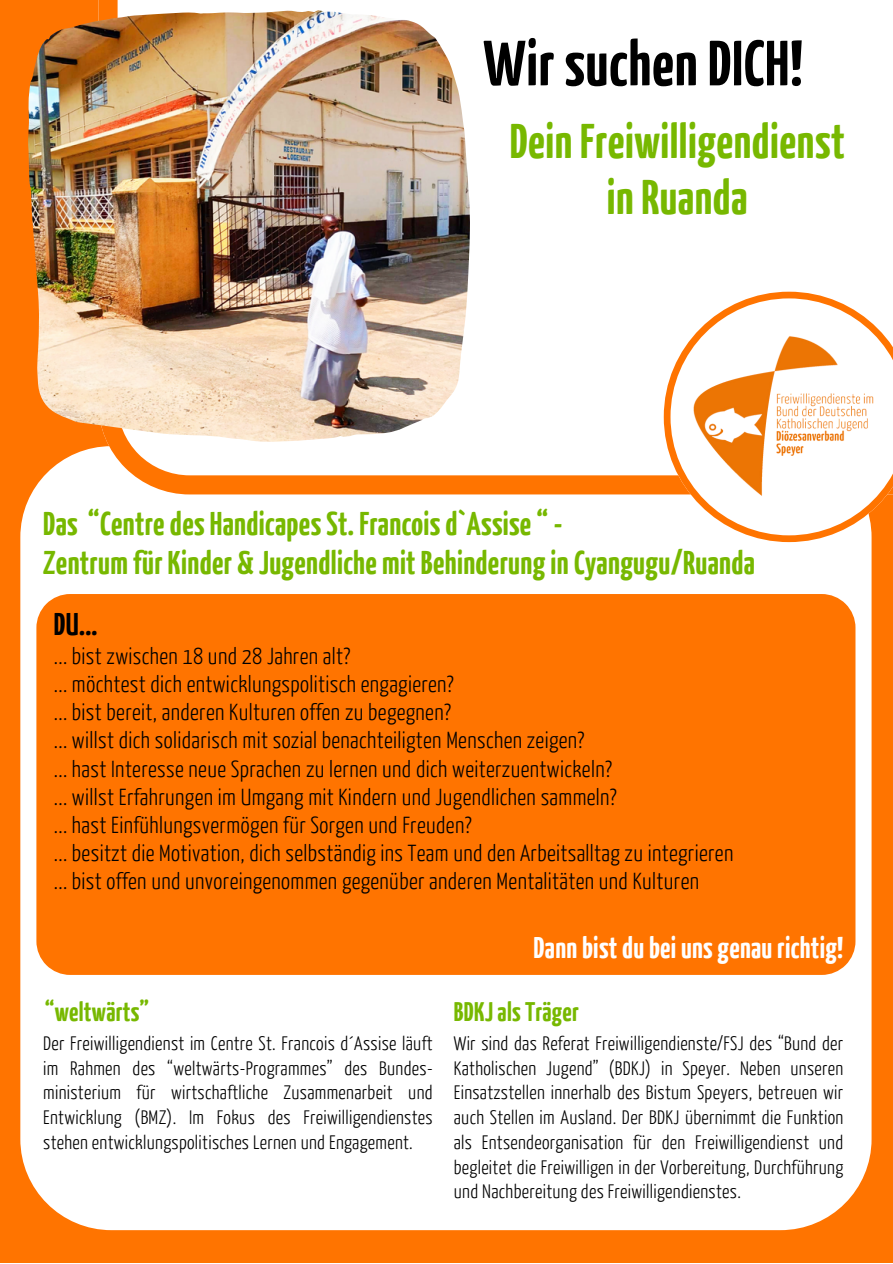
<style>
.page{position:relative;width:893px;height:1264px;background:#fff}
.page>*{position:absolute;margin:0;border:0;box-sizing:border-box;transform-origin:0 0}
.t1{font:700 63.75px "BDKJ";color:#000}
.t2{font:700 48.75px "BDKJ";color:#77b800}
.t3{font:700 33px "BDKJ";color:#77b800}
.t4{font:700 31.5px "BDKJ";color:#000}
.t5{font:700 30px "BDKJ";color:#fff}
.t6{font:700 27px "BDKJ";color:#77b800}
.t7{font:300 23.25px "BDKJ";color:#000}
.t8{font:300 19.5px/24.8px "BDKJ";color:#000;text-align:justify}
</style>
<div class="page">
<div style="left:0;top:0;width:892px;height:1262px;background:#ff7400"></div>
<div style="left:20px;top:446px;width:851px;height:784px;background:#fff;border-radius:91px"></div>
<div style="left:98px;top:0;width:794px;height:494px;background:#fff"></div>
<img style="left:28px;top:10px;width:441px;height:431px">
<div style="left:36px;top:594px;width:819px;height:380px;background:#ff7400"></div>
<svg style="left:663px;top:292px;width:229px;height:250px"></svg>
<img style="left:678px;top:329px;width:214px;height:174px">
<p class="t1" style="left:483px;top:24px;width:322px">WirsuchenDICH!</p>
<p class="t2" style="left:509px;top:111px;width:337px">DeinFreiwilligendienst</p>
<p class="t2" style="left:606px;top:167px;width:143px">inRuanda</p>
<p class="t3" style="left:43px;top:504px;width:521px">Das “CentredesHandicapesSt.Francoisd`Assise“-</p>
<p class="t3" style="left:43px;top:542px;width:713px">Zentrum für Kinder &amp; Jugendliche mitBehinderunginCyangugu/Ruanda</p>
<p class="t4" style="left:54px;top:604px;width:45px">DU...</p>
<p class="t7" style="left:54px;top:642px;width:298px">... bist zwischen 18 und 28 Jahren alt?</p>
<p class="t7" style="left:54px;top:670px;width:402px">... möchtest dich entwicklungspolitisch engagieren?</p>
<p class="t7" style="left:54px;top:698px;width:399px">... bist bereit, anderen Kulturen offen zu begegnen?</p>
<p class="t7" style="left:54px;top:726px;width:532px">... willst dich solidarisch mit sozial benachteiligten Menschen zeigen?</p>
<p class="t7" style="left:54px;top:754px;width:560px">... hast Interesse neue Sprachen zu lernen und dich weiterzuentwickeln?</p>
<p class="t7" style="left:54px;top:782px;width:564px">... willst Erfahrungen im Umgang mit Kindern und Jugendlichen sammeln?</p>
<p class="t7" style="left:54px;top:810px;width:419px">... hast Einfühlungsvermögen für Sorgen und Freuden?</p>
<p class="t7" style="left:54px;top:838px;width:681px">... besitzt die Motivation, dich selbständig ins Team und den Arbeitsalltag zu integrieren</p>
<p class="t7" style="left:54px;top:866px;width:647px">... bist offen und unvoreingenommen gegenüber anderen Mentalitäten und Kulturen</p>
<p class="t6" style="left:45px;top:994px;width:106px">“weltwärts”</p>
<p class="t8" style="left:43px;top:1030px;width:391px">Der Freiwilligendienst im Centre St. Francois d´Assise läuft im Rahmen des “weltwärts-Programmes” des Bundes&shy;ministerium für wirtschaftliche Zusammenarbeit und Entwicklung (BMZ). Im Fokus des Freiwilligendienstes stehen entwicklungspolitisches Lernen und Engagement.</p>
<p class="t5" style="left:533px;top:929px;width:311px">Dannbistdubeiunsgenaurichtig!</p>
<p class="t6" style="left:454px;top:994px;width:127px">BDKJalsTräger</p>
<p class="t8" style="left:454px;top:1030px;width:391px">Wir sind das Referat Freiwilligendienste/FSJ des “Bund der Katholischen Jugend” (BDKJ) in Speyer. Neben unseren Einsatzstellen innerhalb des Bistum Speyers, betreuen wir auch Stellen im Ausland. Der BDKJ übernimmt die Funktion als Entsendeorganisation für den Freiwilligendienst und begleitet die Freiwilligen in der Vorbereitung, Durchführung und Nachbereitung des Freiwilligendienstes.</p>
</div>
